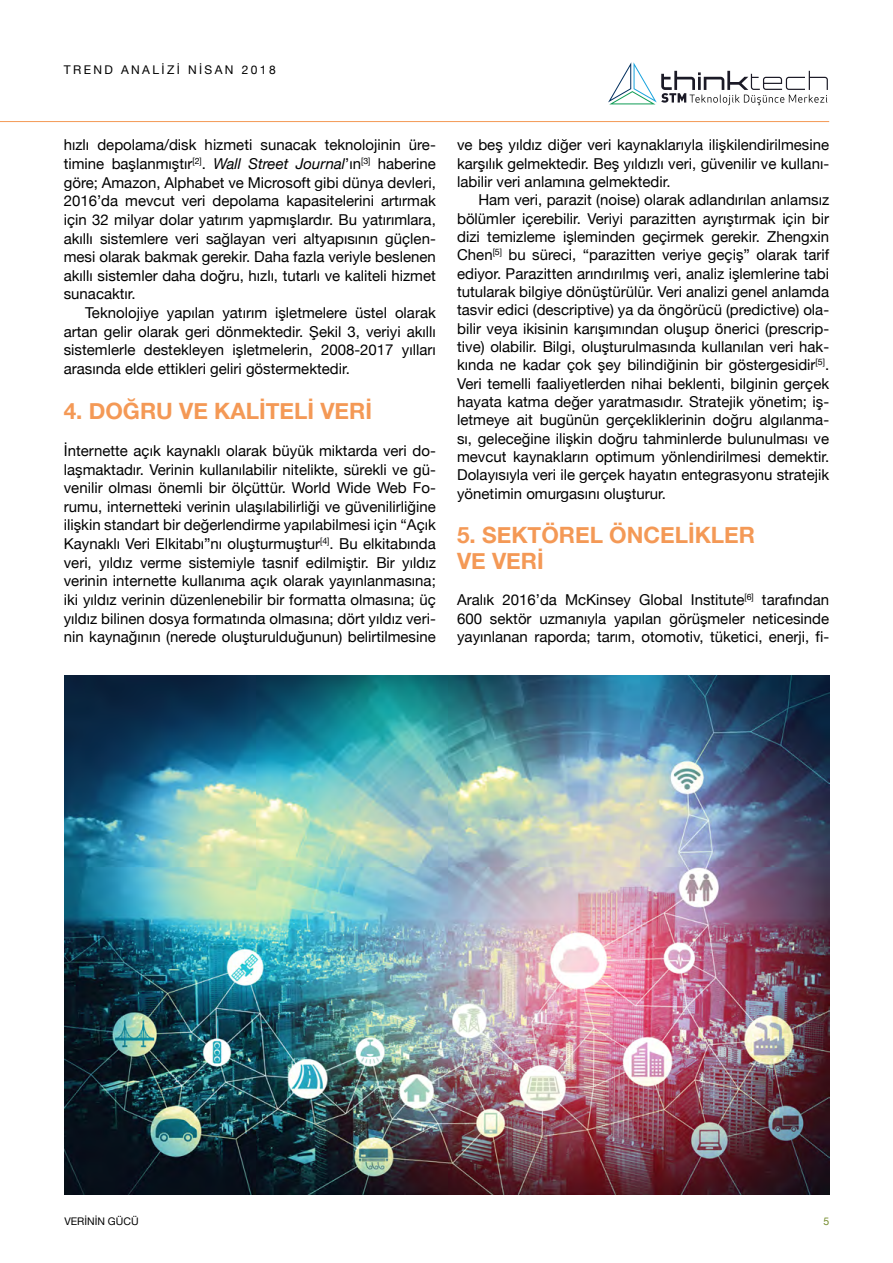
<style>
.page{position:relative;width:893px;height:1263px;background:#fff}
.page>*{position:absolute;margin:0;border:0;box-sizing:border-box;transform-origin:0 0}
.t1{font:700 22.5px/25.8px "Helvetica Neue";color:#f49956}
.t2{font:15px/18.6px "Helvetica Neue";color:#000;text-align:justify}
.t3{font:12px "Helvetica Neue";letter-spacing:.2em;color:#000}
.t4{font:10.5px "Helvetica Neue";color:#000}
.t5{font:10.5px "Helvetica Neue";color:#768d2e}
.s1{font-style:italic}
</style>
<div class="page">
<hr style="left:0;top:121px;width:829px;height:1px;background:#f49956">
<svg style="left:608px;top:62px;width:220px;height:43px"></svg>
<img style="left:64px;top:675px;width:766px;height:519px">
<p class="t3" style="left:64px;top:61px;width:213px">TREND ANALİZİ NİSAN 2018</p>
<p class="t2" style="left:64px;top:137px;width:374px">hızlı depolama/disk hizmeti sunacak teknolojinin üre&shy;timine başlanmıştır<sup>[2]</sup>. <span class="s1">Wall Street Journal</span>’ın<sup>[3]</sup> haberine göre; Amazon, Alphabet ve Microsoft gibi dünya devleri, 2016’da mevcut veri depolama kapasitelerini artırmak için 32 milyar dolar yatırım yapmışlardır. Bu yatırımlara, akıllı sistemlere veri sağlayan veri altyapısının güçlen&shy;mesi olarak bakmak gerekir. Daha fazla veriyle beslenen akıllı sistemler daha doğru, hızlı, tutarlı ve kaliteli hizmet sunacaktır.</p>
<p class="t2" style="left:64px;top:304px;width:374px;text-indent:21px">Teknolojiye yapılan yatırım işletmelere üstel olarak artan gelir olarak geri dönmektedir. Şekil 3, veriyi akıllı sistemlerle destekleyen işletmelerin, 2008-2017 yılları arasında elde ettikleri geliri göstermektedir.</p>
<h1 class="t1" style="left:64px;top:398px;width:310px">4. DOĞRU VE KALİTELİ VERİ</h1>
<p class="t2" style="left:64px;top:442px;width:374px">İnternette açık kaynaklı olarak büyük miktarda veri do&shy;laşmaktadır. Verinin kullanılabilir nitelikte, sürekli ve gü&shy;venilir olması önemli bir ölçüttür. World Wide Web Fo&shy;rumu, internetteki verinin ulaşılabilirliği ve güvenilirliğine ilişkin standart bir değerlendirme yapılabilmesi için “Açık Kaynaklı Veri Elkitabı”nı oluşturmuştur<sup>[4]</sup>. Bu elkitabında veri, yıldız verme sistemiyle tasnif edilmiştir. Bir yıldız verinin internette kullanıma açık olarak yayınlanmasına; iki yıldız verinin düzenlenebilir bir formatta olmasına; üç yıldız bilinen dosya formatında olmasına; dört yıldız veri&shy;nin kaynağının (nerede oluşturulduğunun) belirtilmesine</p>
<p class="t2" style="left:457px;top:137px;width:374px">ve beş yıldız diğer veri kaynaklarıyla ilişkilendirilmesine karşılık gelmektedir. Beş yıldızlı veri, güvenilir ve kullanı&shy;labilir veri anlamına gelmektedir.</p>
<p class="t2" style="left:457px;top:192px;width:374px;text-indent:21px">Ham veri, parazit (noise) olarak adlandırılan anlamsız bölümler içerebilir. Veriyi parazitten ayrıştırmak için bir dizi temizleme işleminden geçirmek gerekir. Zhengxin Chen<sup>[5]</sup> bu süreci, “parazitten veriye geçiş” olarak tarif ediyor. Parazitten arındırılmış veri, analiz işlemlerine tabi tutularak bilgiye dönüştürülür. Veri analizi genel anlamda tasvir edici (descriptive) ya da öngörücü (predictive) ola&shy;bilir veya ikisinin karışımından oluşup önerici (prescrip&shy;tive) olabilir. Bilgi, oluşturulmasında kullanılan veri hak&shy;kında ne kadar çok şey bilindiğinin bir göstergesidir<sup>[5]</sup>.<br>Veri temelli faaliyetlerden nihai beklenti, bilginin gerçek hayata katma değer yaratmasıdır. Stratejik yönetim; iş&shy;letmeye ait bugünün gerçekliklerinin doğru algılanma&shy;sı, geleceğine ilişkin doğru tahminlerde bulunulması ve mevcut kaynakların optimum yönlendirilmesi demektir.<br>Dolayısıyla veri ile gerçek hayatın entegrasyonu stratejik yönetimin omurgasını oluşturur.</p>
<h1 class="t1" style="left:457px;top:523px;width:299px">5. SEKTÖREL ÖNCELİKLER<br>VE VERİ</h1>
<p class="t2" style="left:457px;top:592px;width:374px">Aralık 2016’da McKinsey Global Institute<sup>[6]</sup> tarafından 600 sektör uzmanıyla yapılan görüşmeler neticesinde yayınlanan raporda; tarım, otomotiv, tüketici, enerji, fi-</p>
<p class="t4" style="left:64px;top:1214px;width:76px">VERİNİN GÜCÜ</p>
<p class="t5" style="left:823px;top:1214px;width:7px">5</p>
</div>
